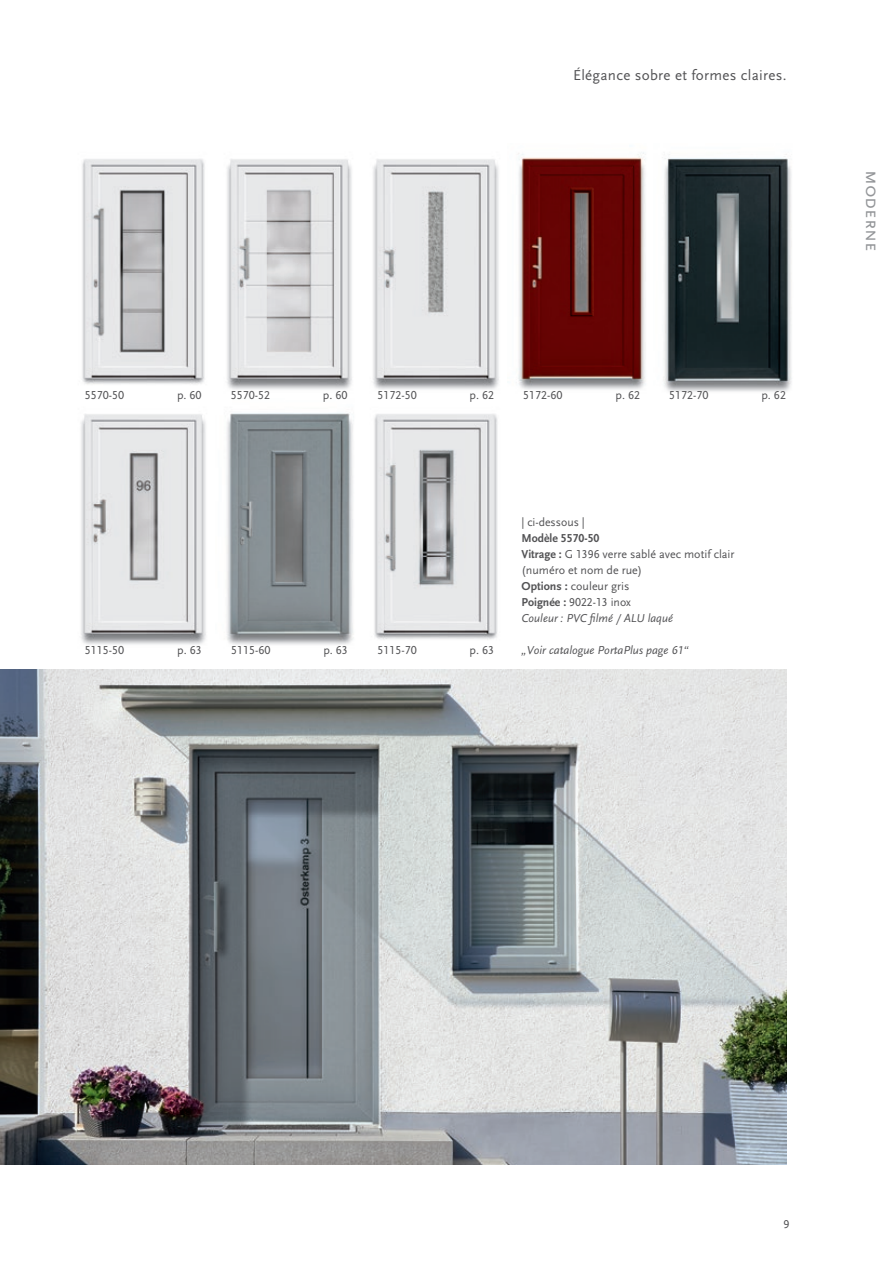
<style>
.page{position:relative;width:893px;height:1263px;background:#fff}
.page>*{position:absolute;margin:0;border:0;box-sizing:border-box;transform-origin:0 0}
.t1{font:19.5px "Scala Sans LF Caps";letter-spacing:.005em;color:#939598}
.t2{font:15px "Scala Sans LF";letter-spacing:.02em;color:#535355}
.t3{font:12px/15.9px "Scala Sans LF";color:#535355}
.t4{font:italic 12px "Scala Sans LF";color:#535355}
.s1{font-weight:700}
.s2{font-style:italic}
</style>
<div class="page">
<img style="left:81px;top:413px;width:417px;height:232px">
<img style="left:82px;top:152px;width:710px;height:240px">
<img style="left:0;top:670px;width:787px;height:494px">
<p class="t2" style="left:573px;top:67px;width:215px">Élégance sobre et formes claires.</p>
<p class="t3" style="left:85px;top:387px;width:41px">5570-50</p>
<p class="t3" style="left:177px;top:387px;width:26px">p. 60</p>
<p class="t3" style="left:231px;top:387px;width:41px">5570-52</p>
<p class="t3" style="left:323px;top:387px;width:26px">p. 60</p>
<p class="t3" style="left:377px;top:387px;width:41px">5172-50</p>
<p class="t3" style="left:470px;top:387px;width:26px">p. 62</p>
<p class="t3" style="left:523px;top:387px;width:41px">5172-60</p>
<p class="t3" style="left:615px;top:387px;width:26px">p. 62</p>
<p class="t3" style="left:669px;top:387px;width:41px">5172-70</p>
<p class="t3" style="left:761px;top:387px;width:26px">p. 62</p>
<p class="t3" style="left:85px;top:642px;width:41px">5115-50</p>
<p class="t3" style="left:177px;top:642px;width:26px">p. 63</p>
<p class="t3" style="left:231px;top:642px;width:41px">5115-60</p>
<p class="t3" style="left:323px;top:642px;width:26px">p. 63</p>
<p class="t3" style="left:377px;top:642px;width:41px">5115-70</p>
<p class="t3" style="left:470px;top:642px;width:26px">p. 63</p>
<p class="t3" style="left:521px;top:515px;width:65px">| ci-dessous |</p>
<p class="t3" style="left:521px;top:531px;width:215px"><span class="s1">Modèle 5570-50<br>Vitrage :</span> G 1396 verre sablé avec motif clair (numéro et nom de rue)<br><span class="s1">Options :</span> couleur gris<br><span class="s1">Poignée :</span> 9022-13 inox<br><span class="s2">Couleur : PVC filmé / ALU laqué</span></p>
<p class="t4" style="left:521px;top:643px;width:169px">„Voir catalogue PortaPlus page 61“</p>
<h1 class="t1" style="left:883px;top:170px;width:83px;rotate:90deg">moderne</h1>
<p class="t3" style="left:783px;top:1216px;width:7px">9</p>
</div>
